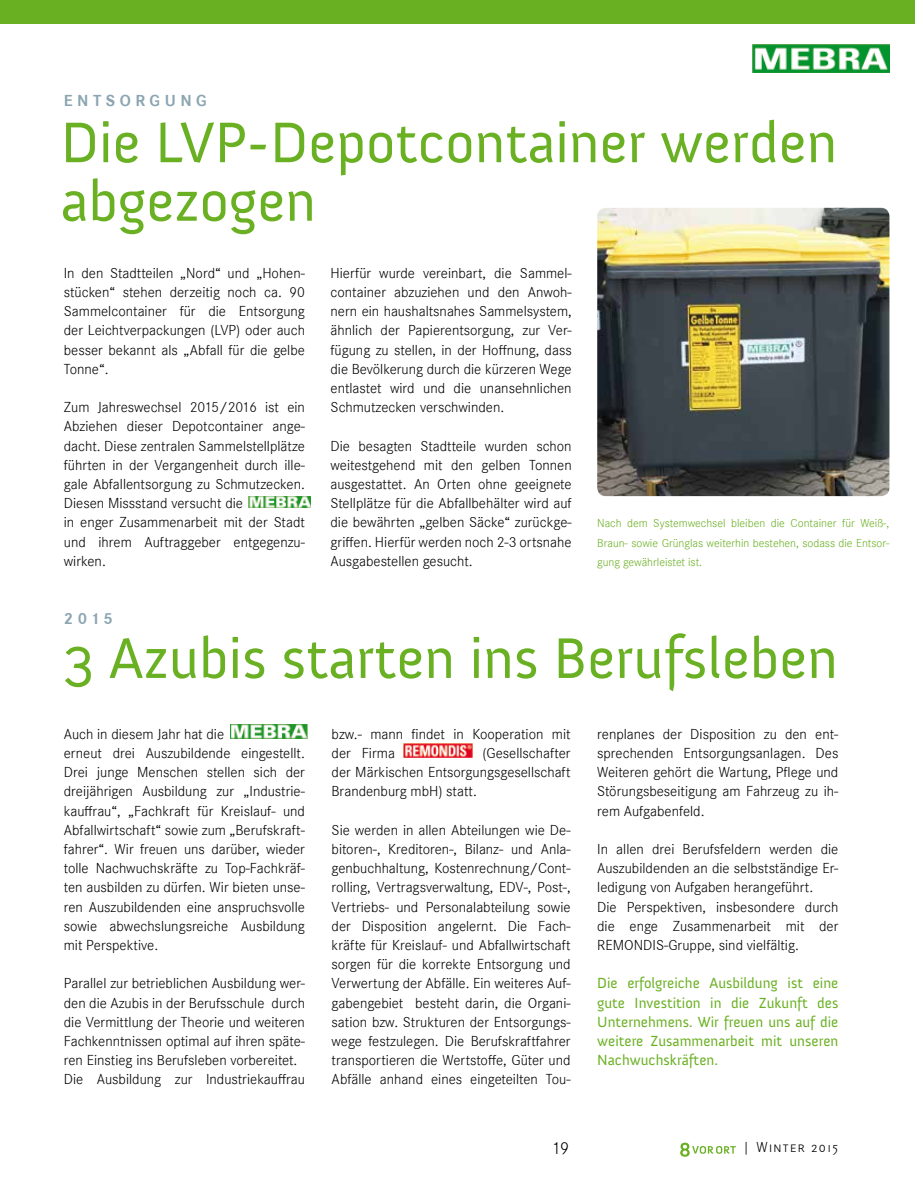
<style>
.page{position:relative;width:915px;height:1191px;background:#fff}
.page>*{position:absolute;margin:0;border:0;box-sizing:border-box;transform-origin:0 0}
.t1{font:58.5px/58.5px "Anivers";color:#6ab023}
.t2{font:18px "Corporate S Ligh";color:#000}
.t3{font:700 16.5px "Corporate S";letter-spacing:.275em;color:#8ba5b1}
.t4{font:15px/19.2px "Corporate S Ligh";color:#000;text-align:justify}
.t5{font:15px/19.2px "Anivers";color:#6ab023;text-align:justify}
.t6{font:300 15px "Corporate SSC";letter-spacing:.09em;color:#000}
.t7{font:12px/19.2px "Corporate S Ligh";color:#6ab023;text-align:justify}
</style>
<div class="page">
<svg style="left:680px;top:1142px;width:55px;height:14px"></svg>
<div style="left:0;top:0;width:914px;height:23px;background:#6ab023"></div>
<img style="left:752px;top:45px;width:137px;height:27px">
<img style="left:403px;top:744px;width:69px;height:14px">
<img style="left:248px;top:496px;width:62px;height:12px">
<img style="left:597px;top:208px;width:292px;height:288px">
<img style="left:230px;top:724px;width:77px;height:14px">
<p class="t3" style="left:64px;top:91px;width:144px">ENTSORGUNG</p>
<h1 class="t1" style="left:61px;top:114px;width:777px">Die LVP-Depotcontainer werden abgezogen</h1>
<p class="t4" style="left:64px;top:263px;width:242px">In den Stadtteilen „Nord“ und „Hohen&shy;stücken“ stehen derzeitig noch ca. 90<br>Sammelcontainer für die Entsorgung der Leichtverpackungen (LVP) oder auch besser bekannt als „Abfall für die gelbe Tonne“.</p>
<p class="t4" style="left:64px;top:398px;width:242px;text-align:left">Zum Jahreswechsel 2015/2016 ist ein Abziehen dieser Depotcontainer ange&shy;dacht. Diese zentralen Sammelstellplätze führten in der Vergangenheit durch ille&shy;gale Abfallentsorgung zu Schmutzecken.<br>Diesen Missstand versucht die<br>in enger Zusammenarbeit mit der Stadt und ihrem Auftraggeber entgegenzu&shy;wirken.</p>
<p class="t3" style="left:64px;top:609px;width:50px">2015</p>
<p class="t4" style="left:330px;top:263px;width:242px">Hierfür wurde vereinbart, die Sammel&shy;container abzuziehen und den Anwoh&shy;nern ein haushaltsnahes Sammelsystem, ähnlich der Papierentsorgung, zur Ver&shy;fügung zu stellen, in der Hoffnung, dass die Bevölkerung durch die kürzeren Wege entlastet wird und die unansehnlichen Schmutzecken verschwinden.</p>
<p class="t4" style="left:330px;top:436px;width:242px">Die besagten Stadtteile wurden schon weitestgehend mit den gelben Tonnen ausgestattet. An Orten ohne geeignete Stellplätze für die Abfallbehälter wird auf die bewährten „gelben Säcke“ zurückge&shy;griffen. Hierfür werden noch 2-3 ortsnahe Ausgabestellen gesucht.</p>
<p class="t7" style="left:597px;top:514px;width:293px">Nach dem Systemwechsel bleiben die Container für Weiß-, Braun- sowie Grünglas weiterhin bestehen, sodass die Entsor&shy;gung gewährleistet ist.</p>
<h1 class="t1" style="left:64px;top:630px;width:775px">3 Azubis starten ins Berufsleben</h1>
<p class="t4" style="left:64px;top:724px;width:242px;text-align:left">Auch in diesem Jahr hat die<br>erneut drei Auszubildende eingestellt.<br>Drei junge Menschen stellen sich der dreijährigen Ausbildung zur „Industrie&shy;kauffrau“, „Fachkraft für Kreislauf- und Abfallwirtschaft“ sowie zum „Berufskraft&shy;fahrer“. Wir freuen uns darüber, wieder tolle Nachwuchskräfte zu Top-Fachkräf&shy;ten ausbilden zu dürfen. Wir bieten unse&shy;ren Auszubildenden eine anspruchsvolle sowie abwechslungsreiche Ausbildung mit Perspektive.</p>
<p class="t4" style="left:64px;top:974px;width:242px;text-align:left">Parallel zur betrieblichen Ausbildung wer&shy;den die Azubis in der Berufsschule durch die Vermittlung der Theorie und weiteren Fachkenntnissen optimal auf ihren späte&shy;ren Einstieg ins Berufsleben vorbereitet.<br>Die Ausbildung zur Industriekauffrau</p>
<p class="t4" style="left:331px;top:724px;width:240px">bzw.- mann findet in Kooperation mit der Firma</p>
<p class="t4" style="left:331px;top:743px;width:240px;text-indent:151px">(Gesellschafter der Märkischen Entsorgungsgesellschaft Brandenburg mbH) statt.</p>
<p class="t4" style="left:331px;top:820px;width:240px">Sie werden in allen Abteilungen wie De&shy;bitoren-, Kreditoren-, Bilanz- und Anla&shy;genbuchhaltung, Kostenrechnung/Cont&shy;rolling, Vertragsverwaltung, EDV-, Post-, Vertriebs- und Personalabteilung sowie der Disposition angelernt. Die Fach&shy;kräfte für Kreislauf- und Abfallwirtschaft sorgen für die korrekte Entsorgung und Verwertung der Abfälle. Ein weiteres Auf&shy;gabengebiet besteht darin, die Organi&shy;sation bzw. Strukturen der Entsorgungs&shy;wege festzulegen. Die Berufskraftfahrer transportieren die Wertstoffe, Güter und Abfälle anhand eines eingeteilten Tou-</p>
<p class="t4" style="left:597px;top:724px;width:242px">renplanes der Disposition zu den ent&shy;sprechenden Entsorgungsanlagen. Des Weiteren gehört die Wartung, Pflege und Störungsbeseitigung am Fahrzeug zu ih&shy;rem Aufgabenfeld.</p>
<p class="t4" style="left:597px;top:839px;width:242px;text-align:left">In allen drei Berufsfeldern werden die Auszubildenden an die selbstständige Er&shy;ledigung von Aufgaben herangeführt.<br>Die Perspektiven, insbesondere durch die enge Zusammenarbeit mit der REMONDIS-Gruppe, sind vielfältig.</p>
<p class="t5" style="left:597px;top:974px;width:242px">Die erfolgreiche Ausbildung ist eine gute Investition in die Zukunft des Unternehmens. Wir freuen uns auf die weitere Zusammenarbeit mit unseren Nachwuchskräften.</p>
<p class="t2" style="left:552px;top:1138px;width:19px">19</p>
<p class="t6" style="left:742px;top:1138px;width:97px">| Winter 2015</p>
</div>
